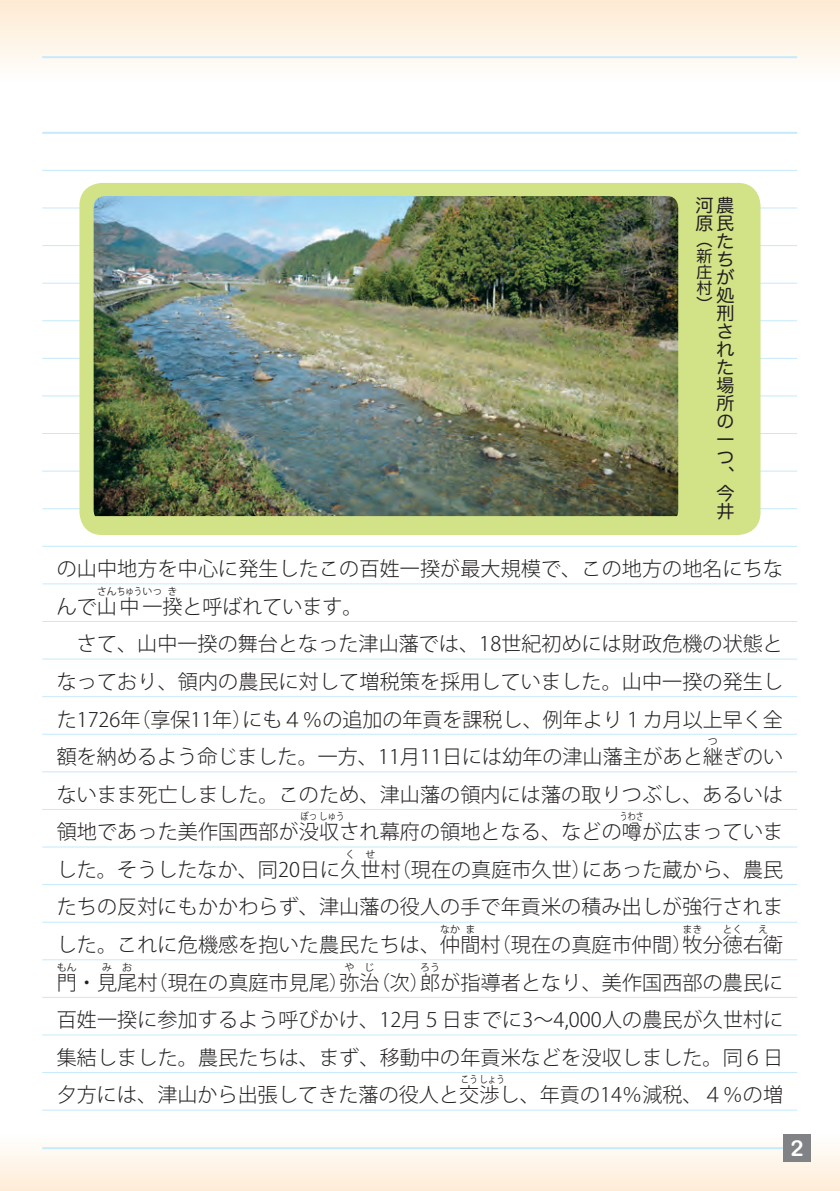
<style>
.page{position:relative;width:840px;height:1191px;background:#fff}
.page>*{position:absolute;margin:0;border:0;box-sizing:border-box;transform-origin:0 0}
.t1{font:22px "Arial Rounded MT Bold";color:#fff}
.t2{font:300 20px/37.6px "Koz Go Pr 6 N";letter-spacing:.01em;color:#231f20}
.t3{font:18px/18px "Hira Maru Pro N W4";color:#231f20;text-align:right}
.t4{font:16px/16px "Hira Maru Pro N W4";color:#231f20;text-align:justify}
.t5{font:10px "Koz Go Pr 6 N";color:#231f20}
.t6{font:10px "Koz Go Pr 6 N";color:#231f20;scale:.85 1}
.t7{font:10px "Koz Go Pr 6 N";color:#231f20;scale:.8 1}
</style>
<div class="page">
<div style="left:0;top:0;width:839px;height:83px;background:linear-gradient(to bottom,#feead2,#fdfffe)"></div>
<div style="left:0;top:1134px;width:839px;height:57px;background:linear-gradient(to bottom,#fdfefe,#feecd6)"></div>
<hr style="left:42px;top:56px;width:754px;height:2px;background:#c6eafa">
<hr style="left:42px;top:1147px;width:754px;height:2px;background:#c6eafa">
<hr style="left:42px;top:395px;width:754px;height:1px;background:#c6eafa">
<hr style="left:42px;top:696px;width:754px;height:1px;background:#c6eafa">
<hr style="left:42px;top:245px;width:754px;height:1px;background:#c6eafa">
<hr style="left:42px;top:546px;width:754px;height:1px;background:#c6eafa">
<hr style="left:42px;top:846px;width:754px;height:1px;background:#c6eafa">
<hr style="left:42px;top:1109px;width:754px;height:1px;background:#c6eafa">
<hr style="left:42px;top:170px;width:754px;height:1px;background:#c6eafa">
<hr style="left:42px;top:471px;width:754px;height:1px;background:#c6eafa">
<hr style="left:42px;top:771px;width:754px;height:1px;background:#c6eafa">
<hr style="left:42px;top:1034px;width:754px;height:1px;background:#c6eafa">
<hr style="left:42px;top:320px;width:754px;height:1px;background:#c6eafa">
<hr style="left:42px;top:621px;width:754px;height:1px;background:#c6eafa">
<hr style="left:42px;top:921px;width:754px;height:1px;background:#c6eafa">
<hr style="left:42px;top:132px;width:754px;height:2px;background:#c6eafa">
<hr style="left:42px;top:433px;width:754px;height:1px;background:#c6eafa">
<hr style="left:42px;top:734px;width:754px;height:1px;background:#c6eafa">
<hr style="left:42px;top:997px;width:754px;height:1px;background:#c6eafa">
<hr style="left:42px;top:283px;width:754px;height:1px;background:#c6eafa">
<hr style="left:42px;top:583px;width:754px;height:1px;background:#c6eafa">
<hr style="left:42px;top:884px;width:754px;height:1px;background:#c6eafa">
<hr style="left:42px;top:208px;width:754px;height:1px;background:#c6eafa">
<hr style="left:42px;top:508px;width:754px;height:1px;background:#c6eafa">
<hr style="left:42px;top:809px;width:754px;height:1px;background:#c6eafa">
<hr style="left:42px;top:1072px;width:754px;height:1px;background:#c6eafa">
<hr style="left:42px;top:358px;width:754px;height:1px;background:#c6eafa">
<hr style="left:42px;top:658px;width:754px;height:1px;background:#c6eafa">
<hr style="left:42px;top:959px;width:754px;height:1px;background:#c6eafa">
<div style="left:782px;top:1134px;width:28px;height:27px;background:#808285"></div>
<div style="left:79px;top:183px;width:681px;height:352px;background:#d2e287;border-radius:23px"></div>
<img style="left:94px;top:196px;width:583px;height:320px">
<p class="t3" style="left:695px;top:195px;width:40px">河農原民た<br>ち<br>が処<br>刑<br>さ<br>れ<br>た<br>場所<br>の<br>一<br>つ<br>、今井</p>
<p class="t4" style="left:696px;top:231px;width:17px">（新庄村）</p>
<p class="t2" style="left:57px;top:550px;width:727px">の山中地方を中心に発生したこの百姓一揆が最大規模で、この地方の地名にちなんで山中一揆と呼ばれています。</p>
<p class="t5" style="left:97px;top:585px;width:67px">さんちゅういっ</p>
<p class="t5" style="left:167px;top:585px;width:11px">き</p>
<p class="t2" style="left:57px;top:625px;width:727px;text-align:justify">　さて、山中一揆の舞台となった津山藩では、18世紀初めには財政危機の状態となっており、領内の農民に対して増税策を採用していました。山中一揆の発生した1726年（享保11年）にも４％の追加の年貢を課税し、例年より１カ月以上早く全額を納めるよう命じました。一方、11月11日には幼年の津山藩主があと継ぎのい</p>
<p class="t5" style="left:707px;top:736px;width:11px">つ</p>
<p class="t2" style="left:57px;top:776px;width:727px">ないまま死亡しました。このため、津山藩の領内には藩の取りつぶし、あるいは領地であった美作国西部が没収され幕府の領地となる、などの噂が広まっていま</p>
<p class="t6" style="left:300px;top:811px;width:53px">ぼっしゅう</p>
<p class="t7" style="left:619px;top:811px;width:31px">うわさ</p>
<p class="t2" style="left:57px;top:851px;width:727px">した。そうしたなか、同20日に久世村（現在の真庭市久世）にあった蔵から、農民</p>
<p class="t5" style="left:345px;top:848px;width:31px">く　せ</p>
<p class="t2" style="left:57px;top:888px;width:727px">たちの反対にもかかわらず、津山藩の役人の手で年貢米の積み出しが強行されました。これに危機感を抱いた農民たちは、仲間村（現在の真庭市仲間）牧分徳右衛</p>
<p class="t5" style="left:440px;top:924px;width:21px">なか</p>
<p class="t5" style="left:465px;top:924px;width:11px">ま</p>
<p class="t5" style="left:682px;top:924px;width:21px">まき</p>
<p class="t5" style="left:722px;top:924px;width:21px">とく</p>
<p class="t5" style="left:757px;top:924px;width:11px">え</p>
<p class="t5" style="left:57px;top:961px;width:21px">もん</p>
<p class="t5" style="left:102px;top:961px;width:11px">み</p>
<p class="t5" style="left:122px;top:961px;width:12px">お</p>
<p class="t5" style="left:344px;top:961px;width:11px">や</p>
<p class="t5" style="left:364px;top:961px;width:11px">じ</p>
<p class="t5" style="left:420px;top:961px;width:21px">ろう</p>
<p class="t2" style="left:57px;top:1001px;width:727px;text-align:justify">百姓一揆に参加するよう呼びかけ、12月５日までに3〜4,000人の農民が久世村に集結しました。農民たちは、まず、移動中の年貢米などを没収しました。同６日夕方には、津山から出張してきた藩の役人と交渉し、年貢の14％減税、４％の増</p>
<p class="t2" style="left:370px;top:963px;width:414px">（次）郎が指導者となり、美作国西部の農民に</p>
<p class="t2" style="left:57px;top:963px;width:324px">門・見尾村（現在の真庭市見尾）弥治</p>
<p class="t6" style="left:460px;top:1074px;width:53px">こうしょう</p>
<p class="t1" style="left:790px;top:1135px;width:15px">2</p>
</div>
